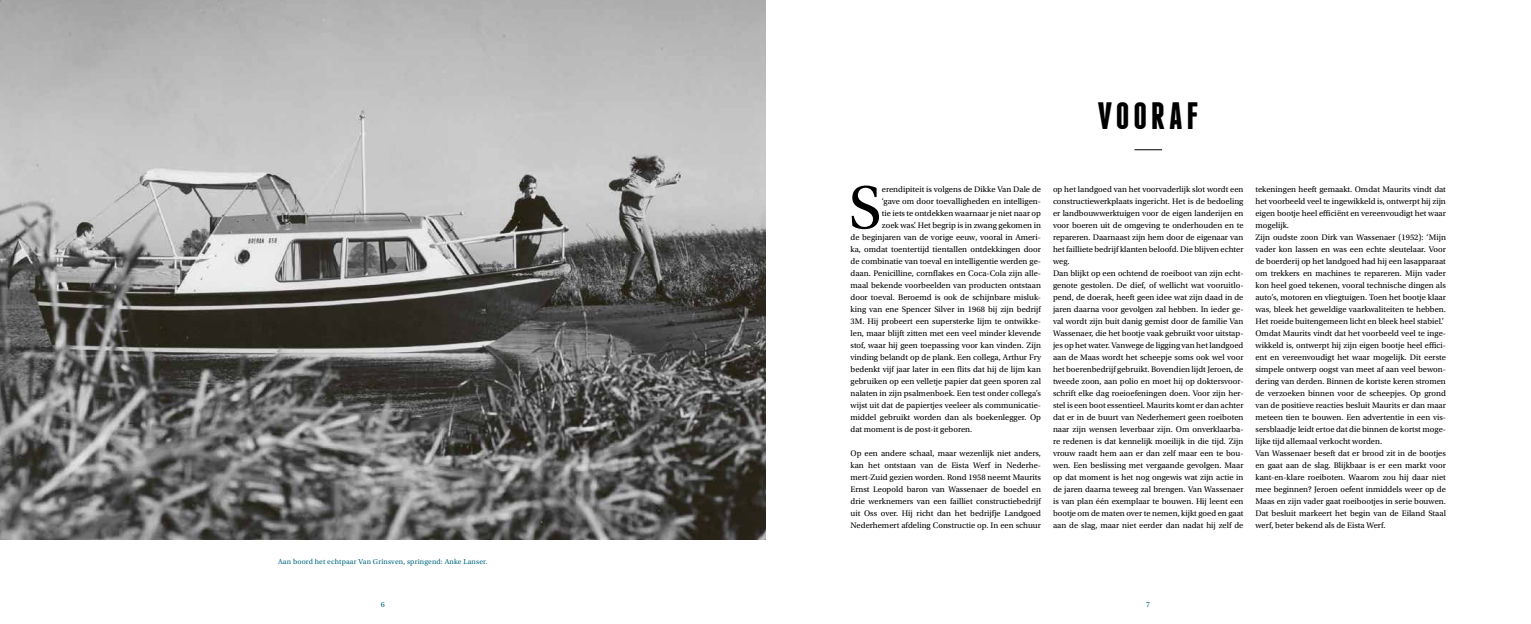
<style>
.page{position:relative;width:1531px;height:624px;background:#fff}
.page>*{position:absolute;margin:0;border:0;box-sizing:border-box;transform-origin:0 0}
.t1{font:63.5px "Utopia Std";color:#000}
.t2{font:700 38px "Franchise";letter-spacing:.1em;color:#000}
.t3{font:8.5px/12px "Utopia Std";color:#000}
.t4{font:8px "Utopia Std";color:#00667e}
.t5{font:7.5px "Utopia Std";letter-spacing:.02em;color:#00667e}
</style>
<div class="page">
<img style="left:0;top:0;width:765px;height:539px">
<svg style="left:1134px;top:150px;width:28px;height:1px"></svg>
<p class="t5" style="left:278px;top:558px;width:211px">Aan boord het echtpaar Van Grinsven, springend: Anke Lanser.</p>
<h2 class="t2" style="left:1098px;top:98px;width:102px">VOORAF</h2>
<h1 class="t1" style="left:849px;top:173px;width:34px">S</h1>
<p class="t3" style="left:882px;top:183px;width:161px">erendipiteit is volgens de Dikke Van Dale de</p>
<p class="t3" style="left:882px;top:195px;width:161px">‘gave om door toevalligheden en intelligen-</p>
<p class="t3" style="left:882px;top:207px;width:161px">tie iets te ontdekken waarnaar je niet naar op</p>
<p class="t3" style="left:882px;top:219px;width:161px">zoek was’. Het begrip is in zwang gekomen in</p>
<p class="t3" style="left:850px;top:231px;width:192px">de beginjaren van de vorige eeuw, vooral in Ameri-</p>
<p class="t3" style="left:850px;top:243px;width:192px">ka, omdat toentertijd tientallen ontdekkingen door</p>
<p class="t3" style="left:850px;top:255px;width:192px">de combinatie van toeval en intelligentie werden ge-</p>
<p class="t3" style="left:850px;top:267px;width:192px">daan. Penicilline, cornflakes en Coca-Cola zijn alle-</p>
<p class="t3" style="left:850px;top:279px;width:192px">maal bekende voorbeelden van producten ontstaan</p>
<p class="t3" style="left:850px;top:291px;width:192px">door toeval. Beroemd is ook de schijnbare misluk-</p>
<p class="t3" style="left:850px;top:303px;width:192px">king van ene Spencer Silver in 1968 bij zijn bedrijf</p>
<p class="t3" style="left:850px;top:315px;width:192px">3M. Hij probeert een supersterke lijm te ontwikke-</p>
<p class="t3" style="left:850px;top:327px;width:192px">len, maar blijft zitten met een veel minder klevende</p>
<p class="t3" style="left:850px;top:339px;width:192px">stof, waar hij geen toepassing voor kan vinden. Zijn</p>
<p class="t3" style="left:850px;top:351px;width:192px">vinding belandt op de plank. Een collega, Arthur Fry</p>
<p class="t3" style="left:850px;top:363px;width:192px">bedenkt vijf jaar later in een flits dat hij de lijm kan</p>
<p class="t3" style="left:850px;top:375px;width:192px">gebruiken op een velletje papier dat geen sporen zal</p>
<p class="t3" style="left:850px;top:387px;width:192px">nalaten in zijn psalmenboek. Een test onder collega’s</p>
<p class="t3" style="left:850px;top:399px;width:192px">wijst uit dat de papiertjes veeleer als communicatie-</p>
<p class="t3" style="left:850px;top:411px;width:192px">middel gebruikt worden dan als boekenlegger. Op</p>
<p class="t3" style="left:850px;top:423px;width:123px">dat moment is de post-it geboren.</p>
<p class="t3" style="left:850px;top:447px;width:192px;text-align:justify">Op een andere schaal, maar wezenlijk niet anders, kan het ontstaan van de Eista Werf in Nederhe&shy;mert-Zuid gezien worden. Rond 1958 neemt Maurits Ernst Leopold baron van Wassenaer de boedel en drie werknemers van een failliet constructiebedrijf uit Oss over. Hij richt dan het bedrijfje Landgoed Nederhemert afdeling Constructie op. In een schuur</p>
<p class="t3" style="left:1053px;top:183px;width:192px">op het landgoed van het voorvaderlijk slot wordt een constructiewerkplaats ingericht. Het is de bedoeling er landbouwwerktuigen voor de eigen landerijen en voor boeren uit de omgeving te onderhouden en te repareren. Daarnaast zijn hem door de eigenaar van het failliete bedrijf klanten beloofd. Die blijven echter weg.<br>Dan blijkt op een ochtend de roeiboot van zijn echt&shy;genote gestolen. De dief, of wellicht wat vooruitlo&shy;pend, de doerak, heeft geen idee wat zijn daad in de jaren daarna voor gevolgen zal hebben. In ieder ge&shy;val wordt zijn buit danig gemist door de familie Van Wassenaer, die het bootje vaak gebruikt voor uitstap&shy;jes op het water. Vanwege de ligging van het landgoed aan de Maas wordt het scheepje soms ook wel voor het boerenbedrijf gebruikt. Bovendien lijdt Jeroen, de tweede zoon, aan polio en moet hij op doktersvoor&shy;schrift elke dag roeioefeningen doen. Voor zijn her&shy;stel is een boot essentieel. Maurits komt er dan achter dat er in de buurt van Nederhemert geen roeiboten naar zijn wensen leverbaar zijn. Om onverklaarba&shy;re redenen is dat kennelijk moeilijk in die tijd. Zijn vrouw raadt hem aan er dan zelf maar een te bou&shy;wen. Een beslissing met vergaande gevolgen. Maar op dat moment is het nog ongewis wat zijn actie in de jaren daarna teweeg zal brengen. Van Wassenaer is van plan één exemplaar te bouwen. Hij leent een bootje om de maten over te nemen, kijkt goed en gaat aan de slag, maar niet eerder dan nadat hij zelf de</p>
<p class="t3" style="left:1255px;top:184px;width:192px">tekeningen heeft gemaakt. Omdat Maurits vindt dat het voorbeeld veel te ingewikkeld is, ontwerpt hij zijn eigen bootje heel efficiënt en vereenvoudigt het waar mogelijk.<br>Zijn oudste zoon Dirk van Wassenaer (1952): ‘Mijn vader kon lassen en was een echte sleutelaar. Voor de boerderij op het landgoed had hij een lasapparaat om trekkers en machines te repareren. Mijn vader kon heel goed tekenen, vooral technische dingen als auto’s, motoren en vliegtuigen. Toen het bootje klaar was, bleek het geweldige vaarkwaliteiten te hebben.<br>Het roeide buitengemeen licht en bleek heel stabiel.’ Omdat Maurits vindt dat het voorbeeld veel te inge&shy;wikkeld is, ontwerpt hij zijn eigen bootje heel effici&shy;ënt en vereenvoudigt het waar mogelijk. Dit eerste simpele ontwerp oogst van meet af aan veel bewon&shy;dering van derden. Binnen de kortste keren stromen de verzoeken binnen voor de scheepjes. Op grond van de positieve reacties besluit Maurits er dan maar meteen tien te bouwen. Een advertentie in een vis&shy;sersblaadje leidt ertoe dat die binnen de kortst moge&shy;lijke tijd allemaal verkocht worden.<br>Van Wassenaer beseft dat er brood zit in de bootjes en gaat aan de slag. Blijkbaar is er een markt voor kant-en-klare roeiboten. Waarom zou hij daar niet mee beginnen? Jeroen oefent inmiddels weer op de Maas en zijn vader gaat roeibootjes in serie bouwen.<br>Dat besluit markeert het begin van de Eiland Staal werf, beter bekend als de Eista Werf.</p>
<p class="t4" style="left:381px;top:600px;width:5px">6</p>
<p class="t4" style="left:1146px;top:600px;width:5px">7</p>
</div>
